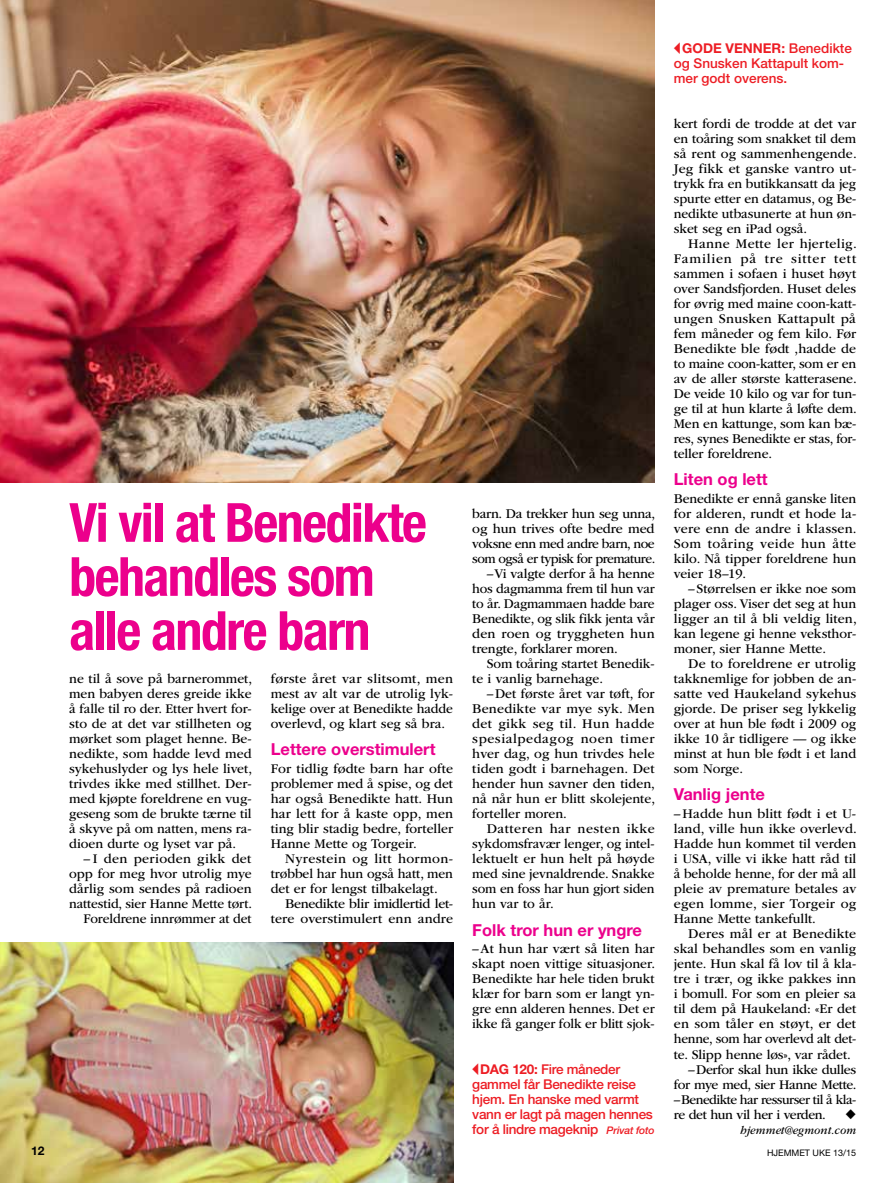
<style>
.page{position:relative;width:885px;height:1183px;background:#fff}
.page>*{position:absolute;margin:0;border:0;box-sizing:border-box;transform-origin:0 0}
.t1{font:700 condensed 54px/54px "Helvetica Neue LT Std";letter-spacing:-.03em;color:#ec008c}
.t2{font:700 16.5px "Helvetica Neue LT Std";color:#ec008c}
.t3{font:13.8px/15px "ITC Garamond Std";letter-spacing:-.005em;color:#000;text-align:justify}
.t4{font:13.8px "ITC Garamond Std";letter-spacing:-.005em;color:#000;scale:.96 1}
.t5{font:13.8px "ITC Garamond Std";letter-spacing:.015em;color:#000}
.t6{font:13.8px "ITC Garamond Std";letter-spacing:-.04em;color:#000;scale:.96 1}
.t7{font:13.8px "ITC Garamond Std";letter-spacing:-.025em;color:#000}
.t8{font:13.8px "ITC Garamond Std";letter-spacing:-.03em;color:#000}
.t9{font:13.8px "ITC Garamond Std";letter-spacing:-.035em;color:#000}
.t10{font:13.8px "ITC Garamond Std";letter-spacing:.04em;color:#000}
.t11{font:13.8px "ITC Garamond Std";letter-spacing:.025em;color:#000}
.t12{font:13.8px "ITC Garamond Std";letter-spacing:.035em;color:#000}
.t13{font:500 13.5px/15px "Helvetica Neue LT Std";letter-spacing:-.02em;color:#ed1d24}
.t14{font:500 13.5px/15px "Helvetica Neue LT Std";color:#ed1d24}
.t15{font:italic 12px "ITC Garamond Std";color:#000}
.t16{font:700 12px "Helvetica Neue LT Std";color:#000}
.t17{font:9px "Helvetica Neue LT Std";color:#000}
.s1{font-weight:700}
.s2{font-style:italic;font-size:10.5px}
</style>
<div class="page">
<img style="left:0;top:0;width:654px;height:482px">
<img style="left:0;top:942px;width:453px;height:240px">
<h1 class="t1" style="left:69px;top:494px;width:359px">Vi vil at Benedikte behandles som alle andre barn</h1>
<p class="t3" style="left:69px;top:671px;width:184px">ne til å sove på barnerommet, men babyen deres greide ikke å falle til ro der. Etter hvert for&shy;sto de at det var stillheten og mørket som plaget henne. Be&shy;nedikte, som hadde levd med sykehuslyder og lys hele livet, trivdes ikke med stillhet. Der&shy;med kjøpte foreldrene en vug&shy;geseng som de brukte tærne til å skyve på om natten, mens ra&shy;dioen durte og lyset var på.</p>
<p class="t3" style="left:69px;top:851px;width:184px;text-align:right">– I den perioden gikk det opp for meg hvor utrolig mye dårlig som sendes på radioen nattestid, sier Hanne Mette tørt.<br>Foreldrene innrømmer at det</p>
<p class="t3" style="left:271px;top:671px;width:184px">første året var slitsomt, men mest av alt var de utrolig lyk&shy;kelige over at Benedikte hadde overlevd, og klart seg så bra.</p>
<p class="t2" style="left:271px;top:739px;width:166px">Lettere overstimulert</p>
<p class="t3" style="left:271px;top:761px;width:184px">For tidlig fødte barn har ofte problemer med å spise, og det har også Benedikte hatt. Hun har lett for å kaste opp, men ting blir stadig bedre, forteller Hanne Mette og Torgeir.</p>
<p class="t3" style="left:271px;top:851px;width:184px;text-indent:14px">Nyrestein og litt hormon&shy;trøbbel har hun også hatt, men det er for lengst tilbakelagt.</p>
<p class="t3" style="left:271px;top:896px;width:184px;text-align:right">Benedikte blir imidlertid let&shy;tere overstimulert enn andre</p>
<p class="t7" style="left:472px;top:506px;width:184px">barn. Da trekker hun seg unna,</p>
<p class="t3" style="left:472px;top:521px;width:184px">og hun trives ofte bedre med</p>
<p class="t9" style="left:472px;top:536px;width:184px">voksne enn med andre barn, noe</p>
<p class="t6" style="left:472px;top:551px;width:192px">som også er typisk for premature.</p>
<p class="t3" style="left:486px;top:566px;width:169px">–Vi valgte derfor å ha henne</p>
<p class="t4" style="left:472px;top:581px;width:191px">hos dagmamma frem til hun var</p>
<p class="t4" style="left:472px;top:596px;width:191px">to år. Dagmammaen hadde bare</p>
<p class="t4" style="left:472px;top:611px;width:191px">Benedikte, og slik fikk jenta vår</p>
<p class="t5" style="left:472px;top:626px;width:184px">den roen og tryggheten hun</p>
<p class="t3" style="left:472px;top:641px;width:147px">trengte, forklarer moren.</p>
<p class="t3" style="left:486px;top:656px;width:169px">Som toåring startet Benedik-</p>
<p class="t3" style="left:472px;top:671px;width:132px">te i vanlig barnehage.</p>
<p class="t3" style="left:486px;top:686px;width:169px">–Det første året var tøft, for</p>
<p class="t5" style="left:472px;top:701px;width:184px">Benedikte var mye syk. Men</p>
<p class="t11" style="left:472px;top:716px;width:184px">det gikk seg til. Hun hadde</p>
<p class="t10" style="left:472px;top:731px;width:184px">spesialpedagog noen timer</p>
<p class="t3" style="left:472px;top:746px;width:184px">hver dag, og hun trivdes hele</p>
<p class="t3" style="left:472px;top:761px;width:184px">tiden godt i barnehagen. Det</p>
<p class="t3" style="left:472px;top:776px;width:184px">hender hun savner den tiden,</p>
<p class="t3" style="left:472px;top:791px;width:184px">nå når hun er blitt skolejente,</p>
<p class="t3" style="left:472px;top:806px;width:96px">forteller moren.</p>
<p class="t12" style="left:486px;top:821px;width:169px">Datteren har nesten ikke</p>
<p class="t4" style="left:472px;top:836px;width:191px">sykdomsfravær lenger, og intel-</p>
<p class="t3" style="left:472px;top:851px;width:184px">lektuelt er hun helt på høyde</p>
<p class="t4" style="left:472px;top:866px;width:191px">med sine jevnaldrende. Snakke</p>
<p class="t4" style="left:472px;top:881px;width:191px">som en foss har hun gjort siden</p>
<p class="t3" style="left:472px;top:896px;width:83px">hun var to år.</p>
<p class="t2" style="left:472px;top:919px;width:171px">Folk tror hun er yngre</p>
<p class="t3" style="left:472px;top:941px;width:184px">–At hun har vært så liten har skapt noen vittige situasjoner.<br>Benedikte har hele tiden brukt klær for barn som er langt yn&shy;gre enn alderen hennes. Det er ikke få ganger folk er blitt sjok-</p>
<p class="t13" style="left:472px;top:1060px;width:184px">◂<span class="s1">DAG 120:</span> Fire måneder gammel får Benedikte reise hjem. En hanske med varmt vann er lagt på magen hennes for å lindre mageknip <span class="s2">Privat foto</span></p>
<p class="t14" style="left:673px;top:40px;width:179px">◂<span class="s1">GODE VENNER:</span> Benedikte og Snusken Kattapult kom&shy;mer godt overens.</p>
<p class="t3" style="left:673px;top:116px;width:184px">kert fordi de trodde at det var en toåring som snakket til dem så rent og sammenhengende.<br>Jeg fikk et ganske vantro ut&shy;trykk fra en butikkansatt da jeg spurte etter en datamus, og Be&shy;nedikte utbasunerte at hun øn&shy;sket seg en iPad også.</p>
<p class="t3" style="left:673px;top:236px;width:184px;text-indent:14px">Hanne Mette ler hjertelig.<br>Familien på tre sitter tett sammen i sofaen i huset høyt over Sandsfjorden. Huset deles for øvrig med maine coon-katt&shy;ungen Snusken Kattapult på fem måneder og fem kilo. Før Benedikte ble født ,hadde de to maine coon-katter, som er en av de aller største katterasene.<br>De veide 10 kilo og var for tun&shy;ge til at hun klarte å løfte dem.<br>Men en kattunge, som kan bæ&shy;res, synes Benedikte er stas, for&shy;teller foreldrene.</p>
<p class="t2" style="left:673px;top:469px;width:95px">Liten og lett</p>
<p class="t3" style="left:673px;top:491px;width:184px">Benedikte er ennå ganske liten for alderen, rundt et hode la&shy;vere enn de andre i klassen.<br>Som toåring veide hun åtte kilo. Nå tipper foreldrene hun veier 18–19.</p>
<p class="t3" style="left:673px;top:581px;width:184px;text-indent:14px">–Størrelsen er ikke noe som plager oss. Viser det seg at hun ligger an til å bli veldig liten, kan legene gi henne veksthor&shy;moner, sier Hanne Mette.</p>
<p class="t3" style="left:673px;top:656px;width:184px;text-indent:14px">De to foreldrene er utrolig takknemlige for jobben de an&shy;satte ved Haukeland sykehus gjorde. De priser seg lykkelig over at hun ble født i 2009 og ikke 10 år tidligere — og ikke minst at hun ble født i et land som Norge.</p>
<p class="t2" style="left:673px;top:784px;width:93px">Vanlig jente</p>
<p class="t3" style="left:673px;top:806px;width:184px">–Hadde hun blitt født i et U&shy;land, ville hun ikke overlevd.<br>Hadde hun kommet til verden i USA, ville vi ikke hatt råd til å beholde henne, for der må all pleie av premature betales av egen lomme, sier Torgeir og Hanne Mette tankefullt.</p>
<p class="t5" style="left:688px;top:926px;width:169px">Deres mål er at Benedikte</p>
<p class="t3" style="left:673px;top:941px;width:184px">skal behandles som en vanlig</p>
<p class="t3" style="left:673px;top:956px;width:184px">jente. Hun skal få lov til å kla-</p>
<p class="t3" style="left:673px;top:971px;width:184px">tre i trær, og ikke pakkes inn</p>
<p class="t3" style="left:673px;top:986px;width:184px">i bomull. For som en pleier sa</p>
<p class="t3" style="left:673px;top:1001px;width:184px">til dem på Haukeland: «Er det</p>
<p class="t3" style="left:673px;top:1016px;width:184px">en som tåler en støyt, er det</p>
<p class="t4" style="left:673px;top:1031px;width:191px">henne, som har overlevd alt det-</p>
<p class="t3" style="left:673px;top:1046px;width:178px">te. Slipp henne løs», var rådet.</p>
<p class="t7" style="left:688px;top:1061px;width:169px">–Derfor skal hun ikke dulles</p>
<p class="t8" style="left:673px;top:1076px;width:184px">for mye med, sier Hanne Mette.</p>
<p class="t6" style="left:673px;top:1091px;width:191px">–Benedikte har ressurser til å kla-</p>
<p class="t8" style="left:673px;top:1106px;width:154px">re det hun vil her i verden.</p>
<p class="t15" style="left:740px;top:1122px;width:118px">hjemmet@egmont.com</p>
<p class="t16" style="left:31px;top:1143px;width:15px">12</p>
<p class="t17" style="left:767px;top:1147px;width:91px">HJEMMET UKE 13/15</p>
</div>
